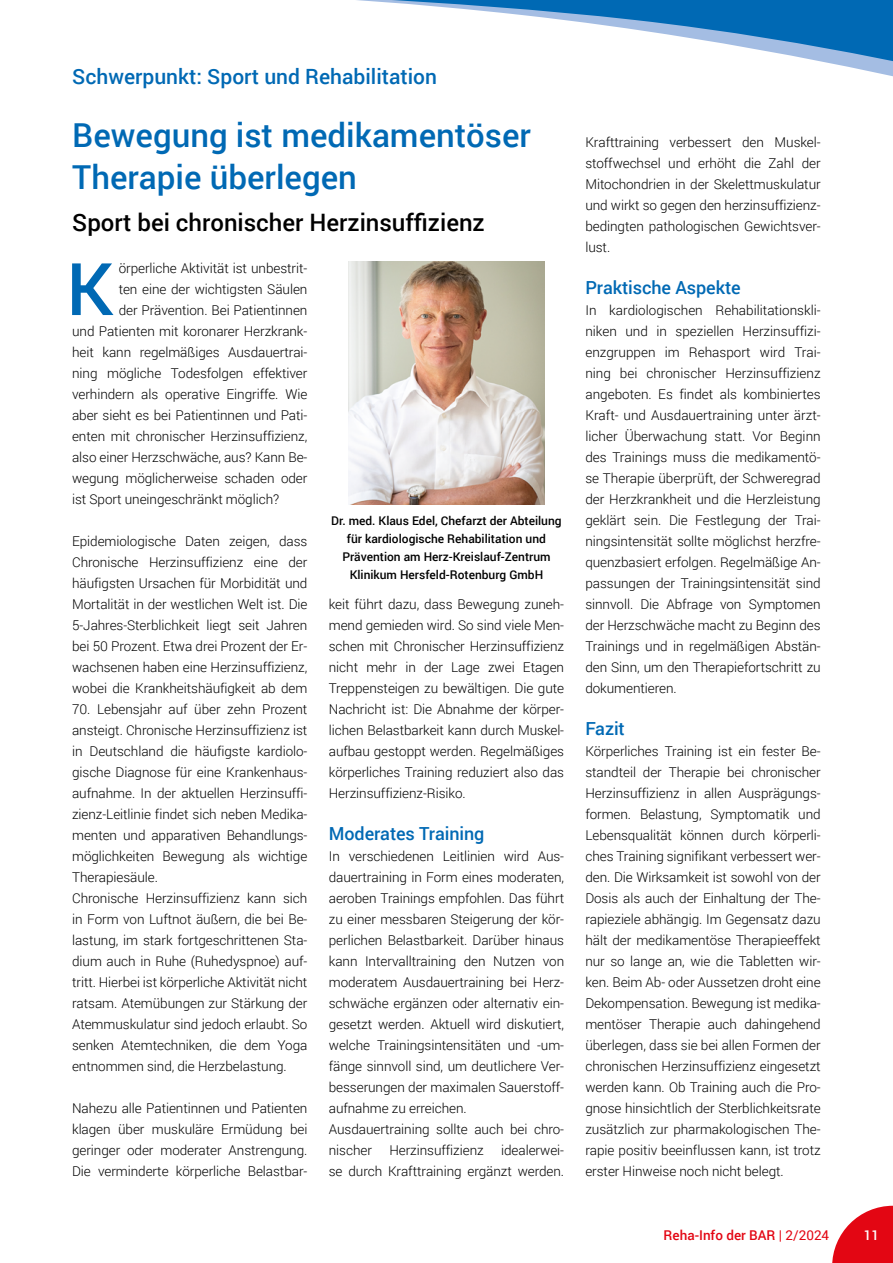
<style>
.page{position:relative;width:893px;height:1263px;background:#fff}
.page>*{position:absolute;margin:0;border:0;box-sizing:border-box;transform-origin:0 0}
.Initial_Body{font:500 72.6px "Roboto";color:#0069b4}
.Headline{font:500 33px/42px "Roboto";color:#0069b4}
.Subhead{font:500 24px "Roboto";color:#000}
.Rubrikentitel{font:500 21px "Roboto";color:#0069b4}
.Zwiti_medium{font:500 18px "Roboto";letter-spacing:-.005em;color:#0069b4}
.Fließtext_9_pt_Blocksatz{font:300 13.5px/21px "Roboto";letter-spacing:-.005em;color:#000;text-align:justify}
.Initial_Body-2{font:300 13.5px "Roboto";letter-spacing:-.005em;color:#000}
.t1{font:500 13.5px "Roboto";color:#e30613}
.t2{font:500 13.5px "Roboto";color:#fff}
.BU_fett{font:500 12px/18px "Roboto";color:#000;text-align:center}
.s1{font-weight:400}
</style>
<div class="page">
<svg style="left:832px;top:1206px;width:61px;height:57px"></svg>
<img style="left:348px;top:261px;width:197px;height:243px">
<svg style="left:357px;top:0;width:536px;height:77px"></svg>
<h1 class="Rubrikentitel" style="left:72px;top:62px;width:366px">Schwerpunkt: Sport und Rehabilitation</h1>
<h3 class="Headline" style="left:72px;top:113px;width:460px">Bewegung ist medikamentöser<br>Therapie überlegen</h3>
<h2 class="Subhead" style="left:72px;top:206px;width:414px">Sport bei chronischer Herzinsuffizienz</h2>
<p class="Initial_Body" style="left:66px;top:238px;width:48px">K</p>
<p class="Initial_Body-2" style="left:119px;top:259px;width:190px">örperliche Aktivität ist unbestrit-</p>
<p class="Initial_Body-2" style="left:119px;top:280px;width:190px">ten eine der wichtigsten Säulen</p>
<p class="Initial_Body-2" style="left:119px;top:301px;width:190px">der Prävention. Bei Patientinnen</p>
<p class="Initial_Body-2" style="left:72px;top:322px;width:237px">und Patienten mit koronarer Herzkrank-</p>
<p class="Initial_Body-2" style="left:72px;top:343px;width:237px">heit kann regelmäßiges Ausdauertrai-</p>
<p class="Initial_Body-2" style="left:72px;top:364px;width:237px">ning mögliche Todesfolgen effektiver</p>
<p class="Initial_Body-2" style="left:72px;top:385px;width:237px">verhindern als operative Eingriffe. Wie</p>
<p class="Initial_Body-2" style="left:72px;top:406px;width:237px">aber sieht es bei Patientinnen und Pati-</p>
<p class="Initial_Body-2" style="left:72px;top:427px;width:237px">enten mit chronischer Herzinsuffizienz,</p>
<p class="Initial_Body-2" style="left:72px;top:448px;width:237px">also einer Herzschwäche, aus? Kann Be-</p>
<p class="Initial_Body-2" style="left:72px;top:469px;width:237px">wegung möglicherweise schaden oder</p>
<p class="Initial_Body-2" style="left:72px;top:490px;width:209px">ist Sport uneingeschränkt möglich?</p>
<p class="Fließtext_9_pt_Blocksatz" style="left:72px;top:530px;width:237px">Epidemiologische Daten zeigen, dass Chronische Herzinsuffizienz eine der häufigsten Ursachen für Morbidität und Mortalität in der westlichen Welt ist. Die 5-Jahres-Sterblichkeit liegt seit Jahren bei 50 Prozent. Etwa drei Prozent der Er&shy;wachsenen haben eine Herzinsuffizienz, wobei die Krankheitshäufigkeit ab dem</p>
<p class="Fließtext_9_pt_Blocksatz" style="left:72px;top:698px;width:237px">70. Lebensjahr auf über zehn Prozent ansteigt. Chronische Herzinsuffizienz ist in Deutschland die häufigste kardiolo&shy;gische Diagnose für eine Krankenhaus&shy;aufnahme. In der aktuellen Herzinsuffi&shy;zienz-Leitlinie findet sich neben Medika&shy;menten und apparativen Behandlungs&shy;möglichkeiten Bewegung als wichtige Therapiesäule.</p>
<p class="Fließtext_9_pt_Blocksatz" style="left:72px;top:887px;width:237px">Chronische Herzinsuffizienz kann sich in Form von Luftnot äußern, die bei Be&shy;lastung, im stark fortgeschrittenen Sta&shy;dium auch in Ruhe (Ruhedyspnoe) auf&shy;tritt. Hierbei ist körperliche Aktivität nicht ratsam. Atemübungen zur Stärkung der Atemmuskulatur sind jedoch erlaubt. So senken Atemtechniken, die dem Yoga entnommen sind, die Herzbelastung.</p>
<p class="Fließtext_9_pt_Blocksatz" style="left:72px;top:1097px;width:237px">Nahezu alle Patientinnen und Patienten klagen über muskuläre Ermüdung bei geringer oder moderater Anstrengung.<br>Die verminderte körperliche Belastbar-</p>
<p class="BU_fett" style="left:331px;top:512px;width:232px">Dr. med. Klaus Edel, Chefarzt der Abteilung für kardiologische Rehabilitation und Prävention am Herz-Kreislauf-Zentrum Klinikum Hersfeld-Rotenburg GmbH</p>
<p class="Fließtext_9_pt_Blocksatz" style="left:329px;top:593px;width:237px">keit führt dazu, dass Bewegung zuneh&shy;mend gemieden wird. So sind viele Men&shy;schen mit Chronischer Herzinsuffizienz nicht mehr in der Lage zwei Etagen Treppensteigen zu bewältigen. Die gute Nachricht ist: Die Abnahme der körper&shy;lichen Belastbarkeit kann durch Muskel&shy;aufbau gestoppt werden. Regelmäßiges körperliches Training reduziert also das Herzinsuffizienz-Risiko.</p>
<p class="Zwiti_medium" style="left:329px;top:821px;width:157px">Moderates Training</p>
<p class="Fließtext_9_pt_Blocksatz" style="left:329px;top:845px;width:237px">In verschiedenen Leitlinien wird Aus&shy;dauertraining in Form eines moderaten, aeroben Trainings empfohlen. Das führt zu einer messbaren Steigerung der kör&shy;perlichen Belastbarkeit. Darüber hinaus kann Intervalltraining den Nutzen von moderatem Ausdauertraining bei Herz&shy;schwäche ergänzen oder alternativ ein&shy;gesetzt werden. Aktuell wird diskutiert, welche Trainingsintensitäten und -um&shy;fänge sinnvoll sind, um deutlichere Ver&shy;besserungen der maximalen Sauerstoff&shy;aufnahme zu erreichen.</p>
<p class="Fließtext_9_pt_Blocksatz" style="left:329px;top:1118px;width:237px">Ausdauertraining sollte auch bei chro&shy;nischer</p>
<p class="Fließtext_9_pt_Blocksatz" style="left:389px;top:1139px;width:96px">Herzinsuffizienz</p>
<p class="Fließtext_9_pt_Blocksatz" style="left:329px;top:1139px;width:237px;text-align:right">idealerwei-<br>se durch Krafttraining ergänzt werden.</p>
<p class="Fließtext_9_pt_Blocksatz" style="left:585px;top:131px;width:237px">Krafttraining verbessert den Muskel&shy;stoffwechsel und erhöht die Zahl der Mitochondrien in der Skelettmuskulatur und wirkt so gegen den herzinsuffizienz&shy;bedingten pathologischen Gewichtsver&shy;lust.</p>
<p class="Zwiti_medium" style="left:585px;top:275px;width:157px">Praktische Aspekte</p>
<p class="Fließtext_9_pt_Blocksatz" style="left:585px;top:299px;width:237px">In kardiologischen Rehabilitationskli&shy;niken und in speziellen Herzinsuffizi&shy;enzgruppen im Rehasport wird Trai&shy;ning bei chronischer Herzinsuffizienz angeboten. Es findet als kombiniertes Kraft- und Ausdauertraining unter ärzt&shy;licher Überwachung statt. Vor Beginn des Trainings muss die medikamentö&shy;se Therapie überprüft, der Schweregrad der Herzkrankheit und die Herzleistung geklärt sein. Die Festlegung der Trai&shy;ningsintensität sollte möglichst herzfre&shy;quenzbasiert erfolgen. Regelmäßige An&shy;passungen der Trainingsintensität sind sinnvoll. Die Abfrage von Symptomen der Herzschwäche macht zu Beginn des Trainings und in regelmäßigen Abstän&shy;den Sinn, um den Therapiefortschritt zu dokumentieren.</p>
<p class="Zwiti_medium" style="left:585px;top:716px;width:41px">Fazit</p>
<p class="Fließtext_9_pt_Blocksatz" style="left:585px;top:740px;width:237px">Körperliches Training ist ein fester Be&shy;standteil der Therapie bei chronischer Herzinsuffizienz in allen Ausprägungs&shy;formen. Belastung, Symptomatik und Lebensqualität können durch körperli&shy;ches Training signifikant verbessert wer&shy;den. Die Wirksamkeit ist sowohl von der Dosis als auch der Einhaltung der The&shy;rapieziele abhängig. Im Gegensatz dazu hält der medikamentöse Therapieeffekt nur so lange an, wie die Tabletten wir&shy;ken. Beim Ab- oder Aussetzen droht eine Dekompensation. Bewegung ist medika&shy;mentöser Therapie auch dahingehend überlegen, dass sie bei allen Formen der chronischen Herzinsuffizienz eingesetzt werden kann. Ob Training auch die Pro&shy;gnose hinsichtlich der Sterblichkeitsrate zusätzlich zur pharmakologischen The&shy;rapie positiv beeinflussen kann, ist trotz erster Hinweise noch nicht belegt.</p>
<p class="t1" style="left:664px;top:1225px;width:167px">Reha-Info der BAR <span class="s1">| 2/2024</span></p>
<p class="t2" style="left:864px;top:1225px;width:17px">11</p>
</div>
